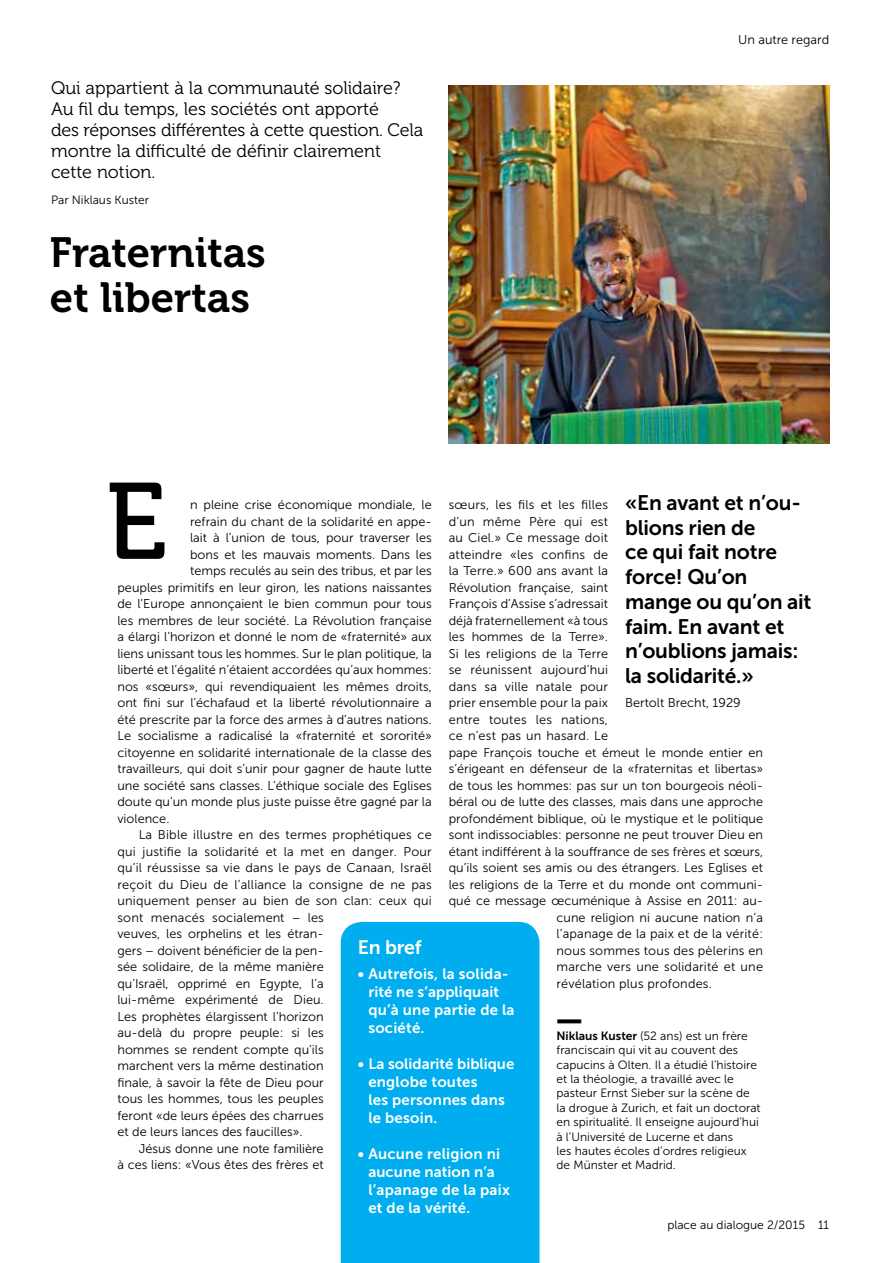
<style>
.page{position:relative;width:893px;height:1263px;background:#fff}
.page>*{position:absolute;margin:0;border:0;box-sizing:border-box;transform-origin:0 0}
.t1{font:108px "Museo 500";color:#000}
.t2{font:42px/45px "Museo 700";color:#000}
.t3{font:30px "Museo Sans 900";color:#000}
.t4{font:21px/24.8px "Museo Sans 700";letter-spacing:-.01em;color:#000}
.t5{font:19.5px "Museo Sans 700";letter-spacing:-.01em;color:#fff}
.t6{font:18px/21px "Museo 300";color:#000}
.t7{font:15px/18px "Museo Sans 700";letter-spacing:.015em;color:#fff}
.t8{font:12.75px "Museo Sans 300";color:#000}
.t9{font:12px/14.4px "Museo Sans 300";color:#000}
.s1{font-family:"Museo Sans 700"}
</style>
<div class="page">
<img style="left:449px;top:85px;width:380px;height:358px">
<div style="left:341px;top:922px;width:198px;height:341px;background:#00aeef"></div>
<h3 class="t6" style="left:51px;top:78px;width:374px">Qui appartient à la communauté solidaire?<br>Au fil du temps, les sociétés ont apporté<br>des réponses différentes à cette question. Cela montre la difficulté de définir clairement cette notion.</h3>
<p class="t9" style="left:51px;top:193px;width:100px">Par Niklaus Kuster</p>
<h2 class="t2" style="left:50px;top:230px;width:217px">Fraternitas et libertas</h2>
<p class="t8" style="left:738px;top:32px;width:92px">Un autre regard</p>
<h1 class="t1" style="left:106px;top:462px;width:63px">E</h1>
<h3 class="t4" style="left:625px;top:490px;width:188px">«En avant et n’ou&shy;blions rien de<br>ce qui fait notre force! Qu’on mange ou qu’on ait faim. En avant et n’oublions jamais: la solidarité.»</h3>
<p class="t8" style="left:625px;top:696px;width:117px">Bertolt Brecht, 1929</p>
<p class="t8" style="left:449px;top:498px;width:161px">sœurs, les fils et les filles</p>
<p class="t8" style="left:449px;top:514px;width:161px">d’un même Père qui est</p>
<p class="t8" style="left:449px;top:531px;width:161px">au Ciel.» Ce message doit</p>
<p class="t8" style="left:449px;top:547px;width:161px">atteindre «les confins de</p>
<p class="t8" style="left:449px;top:564px;width:161px">la Terre.» 600 ans avant la</p>
<p class="t8" style="left:449px;top:580px;width:161px">Révolution française, saint</p>
<p class="t8" style="left:449px;top:597px;width:161px">François d’Assise s’adressait</p>
<p class="t8" style="left:449px;top:613px;width:161px">déjà fraternellement «à tous</p>
<p class="t8" style="left:449px;top:630px;width:161px">les hommes de la Terre».</p>
<p class="t8" style="left:449px;top:646px;width:161px">Si les religions de la Terre</p>
<p class="t8" style="left:449px;top:663px;width:161px">se réunissent aujourd’hui</p>
<p class="t8" style="left:449px;top:679px;width:161px">dans sa ville natale pour</p>
<p class="t8" style="left:449px;top:696px;width:161px">prier ensemble pour la paix</p>
<p class="t8" style="left:449px;top:712px;width:161px">entre toutes les nations,</p>
<p class="t8" style="left:449px;top:729px;width:161px">ce n’est pas un hasard. Le</p>
<p class="t8" style="left:449px;top:745px;width:316px">pape François touche et émeut le monde entier en</p>
<p class="t8" style="left:449px;top:762px;width:316px">s’érigeant en défenseur de la «fraternitas et libertas»</p>
<p class="t8" style="left:449px;top:778px;width:316px">de tous les hommes: pas sur un ton bourgeois néoli-</p>
<p class="t8" style="left:449px;top:795px;width:316px">béral ou de lutte des classes, mais dans une approche</p>
<p class="t8" style="left:449px;top:811px;width:316px">profondément biblique, où le mystique et le politique</p>
<p class="t8" style="left:449px;top:828px;width:316px">sont indissociables: personne ne peut trouver Dieu en</p>
<p class="t8" style="left:449px;top:844px;width:316px">étant indifférent à la souffrance de ses frères et sœurs,</p>
<p class="t8" style="left:449px;top:861px;width:316px">qu’ils soient ses amis ou des étrangers. Les Eglises et</p>
<p class="t8" style="left:449px;top:877px;width:316px">les religions de la Terre et du monde ont communi-</p>
<p class="t8" style="left:449px;top:894px;width:316px">qué ce message œcuménique à Assise en 2011: au-</p>
<p class="t8" style="left:556px;top:910px;width:208px">cune religion ni aucune nation n’a</p>
<p class="t8" style="left:556px;top:927px;width:208px">l’apanage de la paix et de la vérité:</p>
<p class="t8" style="left:556px;top:943px;width:208px">nous sommes tous des pèlerins en</p>
<p class="t8" style="left:556px;top:960px;width:208px">marche vers une solidarité et une</p>
<p class="t8" style="left:556px;top:976px;width:157px">révélation plus profondes.</p>
<p class="t8" style="left:190px;top:498px;width:243px">n pleine crise économique mondiale, le</p>
<p class="t8" style="left:190px;top:515px;width:243px">refrain du chant de la solidarité en appe-</p>
<p class="t8" style="left:190px;top:531px;width:243px">lait à l’union de tous, pour traverser les</p>
<p class="t8" style="left:190px;top:548px;width:243px">bons et les mauvais moments. Dans les</p>
<p class="t8" style="left:190px;top:564px;width:243px">temps reculés au sein des tribus, et par les</p>
<p class="t8" style="left:117px;top:581px;width:316px">peuples primitifs en leur giron, les nations naissantes</p>
<p class="t8" style="left:117px;top:597px;width:316px">de l’Europe annonçaient le bien commun pour tous</p>
<p class="t8" style="left:117px;top:614px;width:316px">les membres de leur société. La Révolution française</p>
<p class="t8" style="left:117px;top:630px;width:316px">a élargi l’horizon et donné le nom de «fraternité» aux</p>
<p class="t8" style="left:117px;top:647px;width:316px">liens unissant tous les hommes. Sur le plan politique, la</p>
<p class="t8" style="left:117px;top:663px;width:316px">liberté et l’égalité n’étaient accordées qu’aux hommes:</p>
<p class="t8" style="left:117px;top:680px;width:316px">nos «sœurs», qui revendiquaient les mêmes droits,</p>
<p class="t8" style="left:117px;top:696px;width:316px">ont fini sur l’échafaud et la liberté révolutionnaire a</p>
<p class="t8" style="left:117px;top:712px;width:316px">été prescrite par la force des armes à d’autres nations.</p>
<p class="t8" style="left:117px;top:729px;width:316px">Le socialisme a radicalisé la «fraternité et sororité»</p>
<p class="t8" style="left:117px;top:745px;width:316px">citoyenne en solidarité internationale de la classe des</p>
<p class="t8" style="left:117px;top:762px;width:316px">travailleurs, qui doit s’unir pour gagner de haute lutte</p>
<p class="t8" style="left:117px;top:778px;width:316px">une société sans classes. L’éthique sociale des Eglises</p>
<p class="t8" style="left:117px;top:795px;width:316px">doute qu’un monde plus juste puisse être gagné par la</p>
<p class="t8" style="left:117px;top:811px;width:54px">violence.</p>
<p class="t8" style="left:139px;top:828px;width:295px">La Bible illustre en des termes prophétiques ce</p>
<p class="t8" style="left:117px;top:844px;width:316px">qui justifie la solidarité et la met en danger. Pour</p>
<p class="t8" style="left:117px;top:861px;width:316px">qu’il réussisse sa vie dans le pays de Canaan, Israël</p>
<p class="t8" style="left:117px;top:877px;width:316px">reçoit du Dieu de l’alliance la consigne de ne pas</p>
<p class="t8" style="left:117px;top:894px;width:316px">uniquement penser au bien de son clan: ceux qui</p>
<p class="t8" style="left:117px;top:910px;width:208px">sont menacés socialement – les</p>
<p class="t8" style="left:117px;top:927px;width:208px">veuves, les orphelins et les étran-</p>
<p class="t8" style="left:117px;top:943px;width:208px">gers – doivent bénéficier de la pen-</p>
<p class="t8" style="left:117px;top:960px;width:208px">sée solidaire, de la même manière</p>
<p class="t8" style="left:117px;top:976px;width:208px">qu’Israël, opprimé en Egypte, l’a</p>
<p class="t8" style="left:117px;top:993px;width:208px">lui-même expérimenté de Dieu.</p>
<p class="t8" style="left:117px;top:1009px;width:208px">Les prophètes élargissent l’horizon</p>
<p class="t8" style="left:117px;top:1026px;width:208px">au-delà du propre peuple: si les</p>
<p class="t8" style="left:117px;top:1042px;width:208px">hommes se rendent compte qu’ils</p>
<p class="t8" style="left:117px;top:1059px;width:208px">marchent vers la même destination</p>
<p class="t8" style="left:117px;top:1075px;width:208px">finale, à savoir la fête de Dieu pour</p>
<p class="t8" style="left:117px;top:1092px;width:208px">tous les hommes, tous les peuples</p>
<p class="t8" style="left:117px;top:1108px;width:208px">feront «de leurs épées des charrues</p>
<p class="t8" style="left:117px;top:1125px;width:187px">et de leurs lances des faucilles».</p>
<p class="t8" style="left:139px;top:1141px;width:186px">Jésus donne une note familière</p>
<p class="t8" style="left:117px;top:1158px;width:208px">à ces liens: «Vous êtes des frères et</p>
<h3 class="t5" style="left:358px;top:936px;width:65px">En bref</h3>
<p class="t7" style="left:368px;top:965px;width:148px;text-indent:-11px">• Autrefois, la solida&shy;rité ne s’appliquait qu’à une partie de la société.</p>
<p class="t7" style="left:368px;top:1055px;width:148px;text-indent:-11px">• La solidarité biblique englobe toutes<br>les personnes dans le besoin.</p>
<p class="t7" style="left:368px;top:1145px;width:143px;text-indent:-11px">• Aucune religion ni aucune nation n’a l’apanage de la paix et de la vérité.</p>
<h3 class="t3" style="left:556px;top:1002px;width:29px">—</h3>
<p class="t9" style="left:556px;top:1028px;width:206px"><span class="s1">Niklaus Kuster</span> (52 ans) est un frère franciscain qui vit au couvent des capucins à Olten. Il a étudié l’histoire et la théologie, a travaillé avec le pasteur Ernst Sieber sur la scène de la drogue à Zurich, et fait un doctorat en spiritualité. Il enseigne aujourd’hui à l’Université de Lucerne et dans<br>les hautes écoles d’ordres religieux de Münster et Madrid.</p>
<p class="t9" style="left:667px;top:1218px;width:163px">place au dialogue 2/2015 11</p>
</div>
